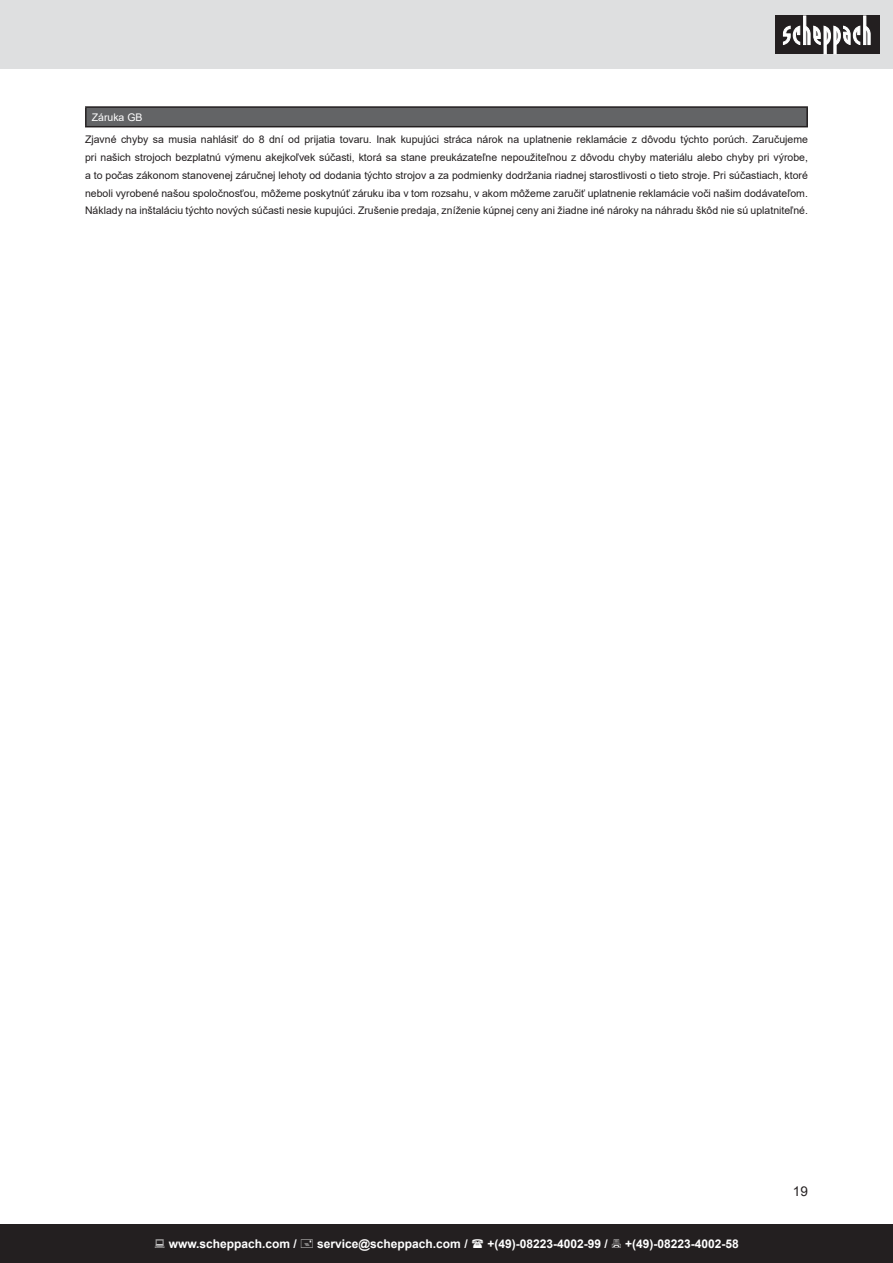
<style>
.page{position:relative;width:893px;height:1263px;background:#fff}
.page>*{position:absolute;margin:0;border:0;box-sizing:border-box;transform-origin:0 0}
.t1{font:13.5px "Arial";color:#231f20}
.t2{font:700 12px "Arial";color:#fff}
.t3{font:10.5px/17.7px "Arial";color:#231f20;text-align:justify}
.t4{font:10.5px "Arial";color:#fff}
</style>
<div class="page">
<div style="left:0;top:0;width:893px;height:69px;background:#dedfe0"></div>
<div style="left:775px;top:16px;width:105px;height:38px;background:#231f20"></div>
<svg style="left:783px;top:15px;width:88px;height:39px"></svg>
<div style="left:0;top:1225px;width:893px;height:38px;background:#231f20"></div>
<div style="left:86px;top:107px;width:721px;height:20px;background:#636466"></div>
<hr style="left:85px;top:106px;width:723px;height:2px;background:#231f20">
<svg style="left:85px;top:108px;width:2px;height:18px"></svg>
<svg style="left:806px;top:108px;width:2px;height:18px"></svg>
<hr style="left:85px;top:126px;width:723px;height:1px;background:#231f20">
<p class="t4" style="left:92px;top:111px;width:52px">Záruka GB</p>
<p class="t3" style="left:85px;top:131px;width:724px">Zjavné chyby sa musia nahlásiť do 8 dní od prijatia tovaru. Inak kupujúci stráca nárok na uplatnenie reklamácie z dôvodu týchto porúch. Zaručujeme pri našich strojoch bezplatnú výmenu akejkoľvek súčasti, ktorá sa stane preukázateľne nepoužiteľnou z dôvodu chyby materiálu alebo chyby pri výrobe, a to počas zákonom stanovenej záručnej lehoty od dodania týchto strojov a za podmienky dodržania riadnej starostlivosti o tieto stroje. Pri súčastiach, ktoré neboli vyrobené našou spoločnosťou, môžeme poskytnúť záruku iba v tom rozsahu, v akom môžeme zaručiť uplatnenie reklamácie voči našim dodávateľom.<br>Náklady na inštaláciu týchto nových súčasti nesie kupujúci. Zrušenie predaja, zníženie kúpnej ceny ani žiadne iné nároky na náhradu škôd nie sú uplatniteľné.</p>
<p class="t2" style="left:169px;top:1237px;width:130px">www.scheppach.com /</p>
<p class="t2" style="left:317px;top:1237px;width:152px">service@scheppach.com /</p>
<p class="t2" style="left:487px;top:1237px;width:122px">+(49)-08223-4002-99 /</p>
<p class="t2" style="left:625px;top:1237px;width:115px">+(49)-08223-4002-58</p>
<p class="t1" style="left:793px;top:1184px;width:17px">19</p>
</div>
